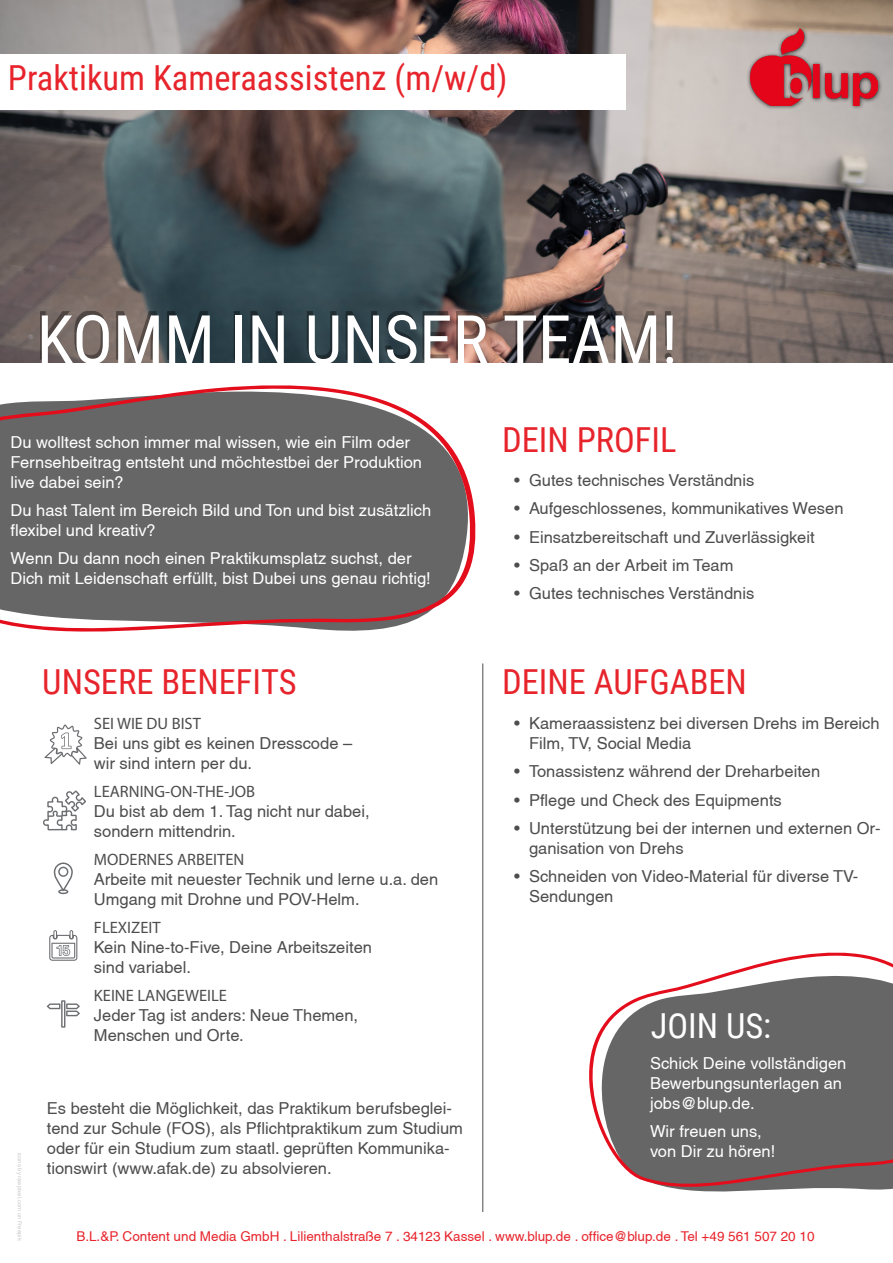
<style>
.page{position:relative;width:893px;height:1263px;background:#fff}
.page>*{position:absolute;margin:0;border:0;box-sizing:border-box;transform-origin:0 0}
.t1{font:67.5px "Roboto Condensed";color:#fff}
.t2{font:34.5px "Roboto Condensed";color:#e7242c}
.t3{font:34.5px "Roboto Condensed";color:#fff}
.t4{font:16.5px/19.8px "Helvetica";color:#4d4d4d}
.t5{font:16.5px/19.8px "Helvetica";color:#fff}
.t6{font:13.5px "Helvetica";color:#e7242c}
.t7{font:6px "Helvetica";color:#ccc}
.s1{font-family:"Myriad Pro"}
</style>
<div class="page">
<img style="left:0;top:0;width:893px;height:362px">
<svg style="left:589px;top:952px;width:304px;height:237px;fill:#666"></svg>
<div style="left:746px;top:26px;width:137px;height:85px;background:#000;opacity:.75"></div>
<img style="left:750px;top:29px;width:128px;height:76px">
<div style="left:40px;top:311px;width:631px;height:49px;background:#000;opacity:.37"></div>
<div style="left:0;top:54px;width:625px;height:55px;background:#fff"></div>
<hr style="left:483px;top:663px;width:1px;height:549px;background:#4d4d4d">
<svg style="left:0;top:385px;width:476px;height:247px;background:#7d7576"></svg>
<svg style="left:43px;top:790px;width:43px;height:40px"></svg>
<svg style="left:54px;top:862px;width:19px;height:32px"></svg>
<svg style="left:49px;top:930px;width:28px;height:31px"></svg>
<svg style="left:61px;top:1000px;width:4px;height:28px"></svg>
<svg style="left:47px;top:1002px;width:33px;height:24px"></svg>
<svg style="left:44px;top:724px;width:43px;height:41px"></svg>
<p class="t2" style="left:8px;top:54px;width:501px">Praktikum Kameraassistenz (m/w/d)</p>
<p class="t1" style="left:37px;top:292px;width:643px">KOMM IN UNSER TEAM!</p>
<p class="t5" style="left:10px;top:433px;width:413px">Du wolltest schon immer mal wissen, wie ein Film oder<br>Fernsehbeitrag entsteht und möchtestbei der Produktion live dabei sein?</p>
<p class="t5" style="left:10px;top:500px;width:422px">Du hast Talent im Bereich Bild und Ton und bist zusätzlich flexibel und kreativ?</p>
<p class="t5" style="left:10px;top:549px;width:422px">Wenn Du dann noch einen Praktikumsplatz suchst, der<br>Dich mit Leidenschaft erfüllt, bist Dubei uns genau richtig!</p>
<p class="t2" style="left:42px;top:657px;width:256px">UNSERE BENEFITS</p>
<p class="t4" style="left:94px;top:714px;width:260px"><span class="s1">SEI WIE DU BIST<br></span>Bei uns gibt es keinen Dresscode – wir sind intern per du.</p>
<p class="t4" style="left:94px;top:781px;width:277px"><span class="s1">LEARNING-ON-THE-JOB<br></span>Du bist ab dem 1. Tag nicht nur dabei, sondern mittendrin.</p>
<p class="t4" style="left:94px;top:849px;width:346px"><span class="s1">MODERNES ARBEITEN<br></span>Arbeite mit neuester Technik und lerne u.a. den<br>Umgang mit Drohne und POV-Helm.</p>
<p class="t4" style="left:94px;top:917px;width:280px"><span class="s1">FLEXIZEIT<br></span>Kein Nine-to-Five, Deine Arbeitszeiten sind variabel.</p>
<p class="t4" style="left:94px;top:985px;width:266px"><span class="s1">KEINE LANGEWEILE<br></span>Jeder Tag ist anders: Neue Themen,<br>Menschen und Orte.</p>
<p class="t2" style="left:502px;top:415px;width:176px">DEIN PROFIL</p>
<p class="t4" style="left:514px;top:470px;width:242px">• Gutes technisches Verständnis</p>
<p class="t4" style="left:514px;top:499px;width:331px">• Aufgeschlossenes, kommunikatives Wesen</p>
<p class="t4" style="left:514px;top:527px;width:302px">• Einsatzbereitschaft und Zuverlässigkeit</p>
<p class="t4" style="left:514px;top:555px;width:221px">• Spaß an der Arbeit im Team</p>
<p class="t4" style="left:514px;top:584px;width:242px">• Gutes technisches Verständnis</p>
<p class="t2" style="left:502px;top:657px;width:246px">DEINE AUFGABEN</p>
<p class="t4" style="left:529px;top:714px;width:352px;text-indent:-15px">• Kameraassistenz bei diversen Drehs im Bereich<br>Film, TV, Social Media</p>
<p class="t4" style="left:514px;top:762px;width:308px">• Tonassistenz während der Dreharbeiten</p>
<p class="t4" style="left:514px;top:790px;width:269px">• Pflege und Check des Equipments</p>
<p class="t4" style="left:529px;top:818px;width:353px;text-indent:-15px">• Unterstützung bei der internen und externen Or&shy;ganisation von Drehs</p>
<p class="t4" style="left:529px;top:866px;width:331px;text-indent:-15px">• Schneiden von Video-Material für diverse TV-<br>Sendungen</p>
<p class="t3" style="left:651px;top:1001px;width:122px">JOIN US:</p>
<p class="t7" style="left:24px;top:1153px;width:89px;rotate:90deg">icons by rawpixel.com on Freepik</p>
<p class="t4" style="left:47px;top:1099px;width:418px">Es besteht die Möglichkeit, das Praktikum berufsbeglei&shy;tend zur Schule (FOS), als Pflichtpraktikum zum Studium oder für ein Studium zum staatl. geprüften Kommunika&shy;tionswirt (www.afak.de) zu absolvieren.</p>
<p class="t5" style="left:650px;top:1053px;width:198px">Schick Deine vollständigen<br>Bewerbungsunterlagen an jobs@blup.de.</p>
<p class="t5" style="left:650px;top:1121px;width:127px">Wir freuen uns, von Dir zu hören!</p>
<p class="t6" style="left:77px;top:1229px;width:739px">B.L.&amp;P. Content und Media GmbH . Lilienthalstraße 7 . 34123 Kassel . www.blup.de . office@blup.de . Tel +49 561 507 20 10</p>
</div>
